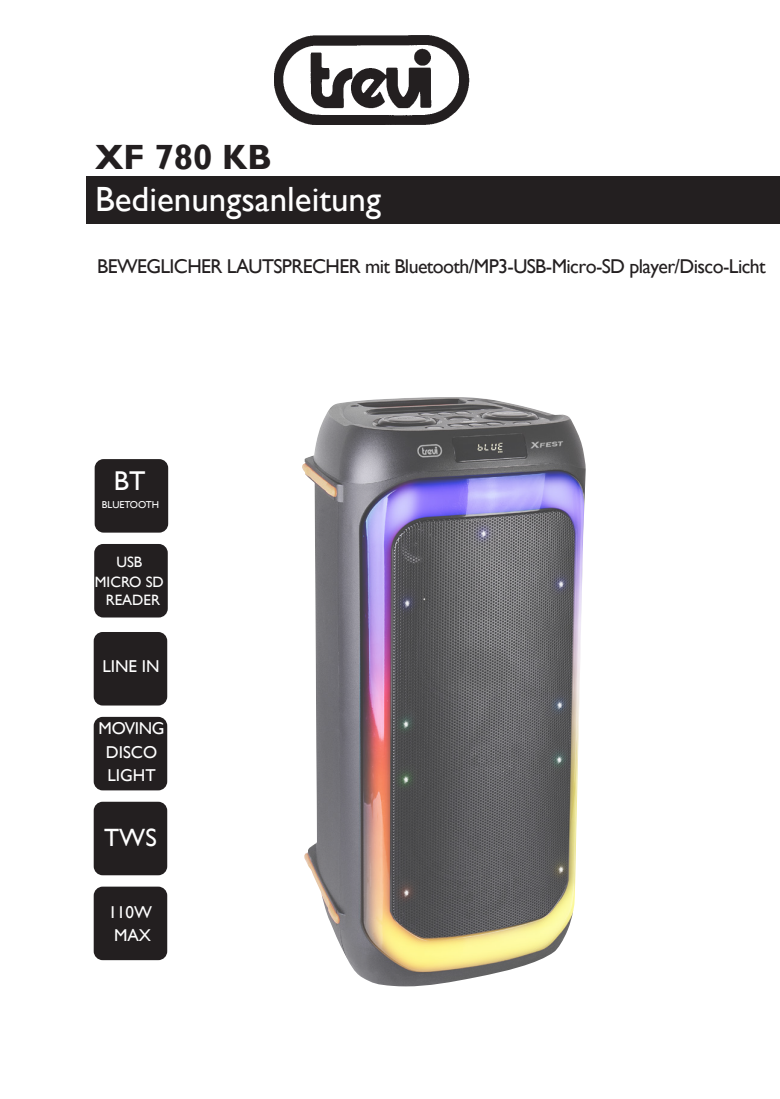
<style>
.page{position:relative;width:780px;height:1099px;background:#fff}
.page>*{position:absolute;margin:0;border:0;box-sizing:border-box;transform-origin:0 0}
.Corpo_testo{font:35px "Gill Sans";color:#fff}
.Corpo_testo-2{font:700 35px "Gill Sans";color:#231f20}
.Titolo_ok{font:27.25px "Gill Sans";color:#fff}
.Titolo_ok-2{font:25px "Gill Sans";color:#fff}
.Titolo_Copertina{font:20px "Gill Sans";letter-spacing:-.03em;color:#231f20}
.Titolo_ok-3{font:17.25px "Gill Sans";color:#fff}
.Titolo_ok-4{font:15px "Gill Sans";color:#fff}
.Titolo_ok-5{font:10px "Gill Sans";color:#fff}
</style>
<div class="page">
<div style="left:94px;top:632px;width:73px;height:73px;background:#231f20;border-radius:9px"></div>
<div style="left:94px;top:544px;width:74px;height:73px;background:#231f20;border-radius:9px"></div>
<img style="left:274px;top:35px;width:196px;height:90px">
<div style="left:86px;top:176px;width:694px;height:47px;background:#231f20"></div>
<div style="left:95px;top:459px;width:73px;height:73px;background:#231f20;border-radius:9px"></div>
<div style="left:94px;top:717px;width:73px;height:73px;background:#231f20;border-radius:9px"></div>
<div style="left:94px;top:801px;width:73px;height:74px;background:#231f20;border-radius:9px"></div>
<div style="left:94px;top:886px;width:73px;height:74px;background:#231f20;border-radius:9px"></div>
<img style="left:302px;top:397px;width:283px;height:589px">
<p class="Corpo_testo-2" style="left:95px;top:136px;width:178px">XF 780 KB</p>
<p class="Corpo_testo" style="left:95px;top:179px;width:287px">Bedienungsanleitung</p>
<p class="Titolo_Copertina" style="left:97px;top:254px;width:670px">BEWEGLICHER LAUTSPRECHER mit Bluetooth/MP3-USB-Micro-SD player/Disco-Licht</p>
<p class="Titolo_ok" style="left:114px;top:465px;width:33px">BT</p>
<p class="Titolo_ok-5" style="left:102px;top:498px;width:59px">BLUETOOTH</p>
<p class="Titolo_ok-4" style="left:116px;top:553px;width:27px">USB</p>
<p class="Titolo_ok-4" style="left:95px;top:573px;width:70px">MICRO SD</p>
<p class="Titolo_ok-4" style="left:106px;top:591px;width:56px">READER</p>
<p class="Titolo_ok-3" style="left:102px;top:656px;width:59px">LINE IN</p>
<p class="Titolo_ok-3" style="left:99px;top:718px;width:67px">MOVING</p>
<p class="Titolo_ok-3" style="left:106px;top:741px;width:53px">DISCO</p>
<p class="Titolo_ok-3" style="left:107px;top:765px;width:50px">LIGHT</p>
<p class="Titolo_ok-2" style="left:104px;top:822px;width:54px">TWS</p>
<p class="Titolo_ok-3" style="left:108px;top:901px;width:45px">110W</p>
<p class="Titolo_ok-3" style="left:114px;top:925px;width:39px">MAX</p>
</div>
